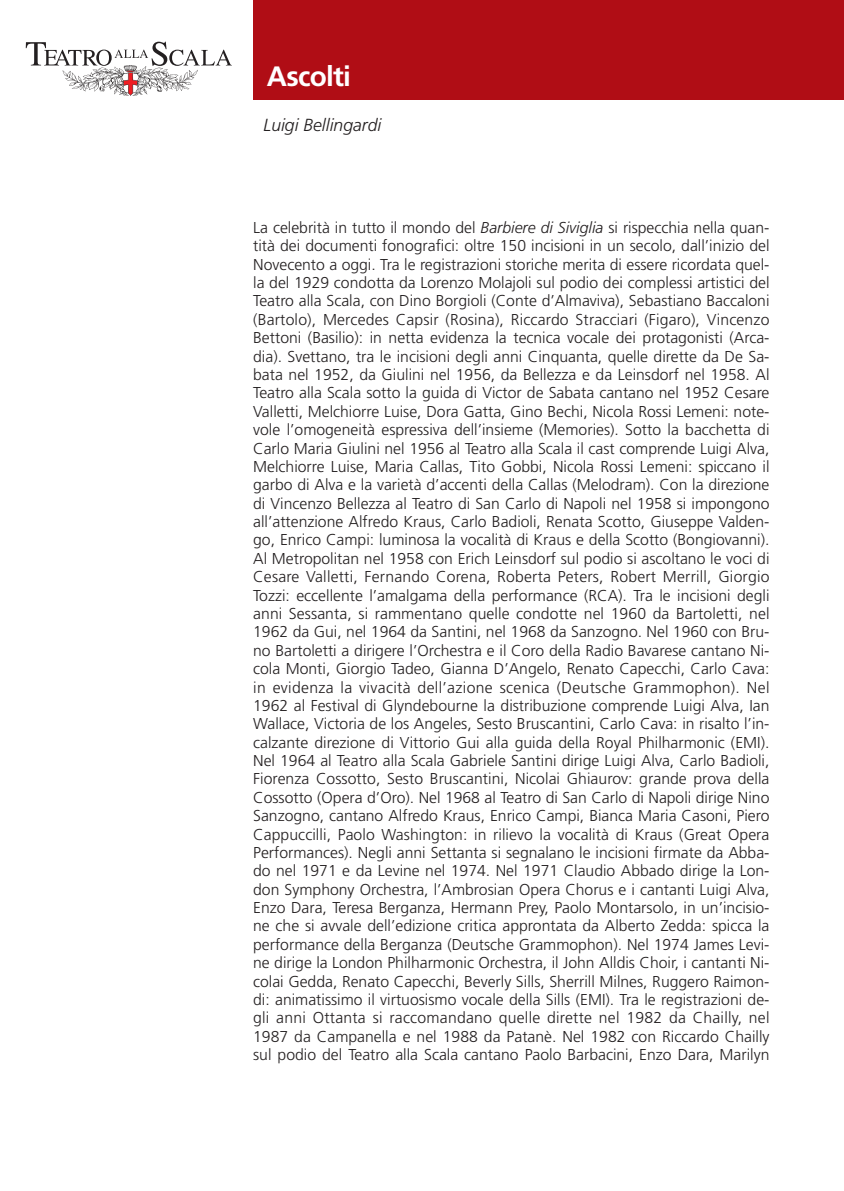
<style>
.page{position:relative;width:844px;height:1191px;background:#fff}
.page>*{position:absolute;margin:0;border:0;box-sizing:border-box;transform-origin:0 0}
.t1{font:700 28px "Frutiger";letter-spacing:-.03em;color:#fff}
.t2{font:italic 300 17.5px "Frutiger";color:#231f20}
.t3{font:300 15.75px/18.4px "Frutiger";color:#231f20;text-align:justify}
.s1{font-style:italic}
</style>
<div class="page">
<div style="left:253px;top:0;width:590px;height:100px;background:#b00d15"></div>
<svg style="left:26px;top:42px;width:206px;height:24px"></svg>
<img style="left:62px;top:65px;width:136px;height:31px">
<h1 class="t1" style="left:267px;top:65px;width:85px">Ascolti</h1>
<p class="t2" style="left:263px;top:118px;width:119px">Luigi Bellingardi</p>
<p class="t3" style="left:253px;top:219px;width:517px">La celebrità in tutto il mondo del <span class="s1">Barbiere di Siviglia</span> si rispecchia nella quan&shy;tità dei documenti fonografici: oltre 150 incisioni in un secolo, dall’inizio del Novecento a oggi. Tra le registrazioni storiche merita di essere ricordata quel&shy;la del 1929 condotta da Lorenzo Molajoli sul podio dei complessi artistici del Teatro alla Scala, con Dino Borgioli (Conte d’Almaviva), Sebastiano Baccaloni (Bartolo), Mercedes Capsir (Rosina), Riccardo Stracciari (Figaro), Vincenzo Bettoni (Basilio): in netta evidenza la tecnica vocale dei protagonisti (Arca&shy;dia). Svettano, tra le incisioni degli anni Cinquanta, quelle dirette da De Sa&shy;bata nel 1952, da Giulini nel 1956, da Bellezza e da Leinsdorf nel 1958. Al Teatro alla Scala sotto la guida di Victor de Sabata cantano nel 1952 Cesare Valletti, Melchiorre Luise, Dora Gatta, Gino Bechi, Nicola Rossi Lemeni: note&shy;vole l’omogeneità espressiva dell’insieme (Memories). Sotto la bacchetta di Carlo Maria Giulini nel 1956 al Teatro alla Scala il cast comprende Luigi Alva, Melchiorre Luise, Maria Callas, Tito Gobbi, Nicola Rossi Lemeni: spiccano il garbo di Alva e la varietà d’accenti della Callas (Melodram). Con la direzione di Vincenzo Bellezza al Teatro di San Carlo di Napoli nel 1958 si impongono all’attenzione Alfredo Kraus, Carlo Badioli, Renata Scotto, Giuseppe Valden&shy;go, Enrico Campi: luminosa la vocalità di Kraus e della Scotto (Bongiovanni).<br>Al Metropolitan nel 1958 con Erich Leinsdorf sul podio si ascoltano le voci di Cesare Valletti, Fernando Corena, Roberta Peters, Robert Merrill, Giorgio Tozzi: eccellente l’amalgama della performance (RCA). Tra le incisioni degli anni Sessanta, si rammentano quelle condotte nel 1960 da Bartoletti, nel 1962 da Gui, nel 1964 da Santini, nel 1968 da Sanzogno. Nel 1960 con Bru&shy;no Bartoletti a dirigere l’Orchestra e il Coro della Radio Bavarese cantano Ni&shy;cola Monti, Giorgio Tadeo, Gianna D’Angelo, Renato Capecchi, Carlo Cava: in evidenza la vivacità dell’azione scenica (Deutsche Grammophon). Nel 1962 al Festival di Glyndebourne la distribuzione comprende Luigi Alva, Ian Wallace, Victoria de los Angeles, Sesto Bruscantini, Carlo Cava: in risalto l’in&shy;calzante direzione di Vittorio Gui alla guida della Royal Philharmonic (EMI).<br>Nel 1964 al Teatro alla Scala Gabriele Santini dirige Luigi Alva, Carlo Badioli, Fiorenza Cossotto, Sesto Bruscantini, Nicolai Ghiaurov: grande prova della Cossotto (Opera d’Oro). Nel 1968 al Teatro di San Carlo di Napoli dirige Nino Sanzogno, cantano Alfredo Kraus, Enrico Campi, Bianca Maria Casoni, Piero Cappuccilli, Paolo Washington: in rilievo la vocalità di Kraus (Great Opera Performances). Negli anni Settanta si segnalano le incisioni firmate da Abba&shy;do nel 1971 e da Levine nel 1974. Nel 1971 Claudio Abbado dirige la Lon&shy;don Symphony Orchestra, l’Ambrosian Opera Chorus e i cantanti Luigi Alva, Enzo Dara, Teresa Berganza, Hermann Prey, Paolo Montarsolo, in un’incisio&shy;ne che si avvale dell’edizione critica approntata da Alberto Zedda: spicca la performance della Berganza (Deutsche Grammophon). Nel 1974 James Levi&shy;ne dirige la London Philharmonic Orchestra, il John Alldis Choir, i cantanti Ni&shy;colai Gedda, Renato Capecchi, Beverly Sills, Sherrill Milnes, Ruggero Raimon&shy;di: animatissimo il virtuosismo vocale della Sills (EMI). Tra le registrazioni de&shy;gli anni Ottanta si raccomandano quelle dirette nel 1982 da Chailly, nel 1987 da Campanella e nel 1988 da Patanè. Nel 1982 con Riccardo Chailly sul podio del Teatro alla Scala cantano Paolo Barbacini, Enzo Dara, Marilyn</p>
</div>
